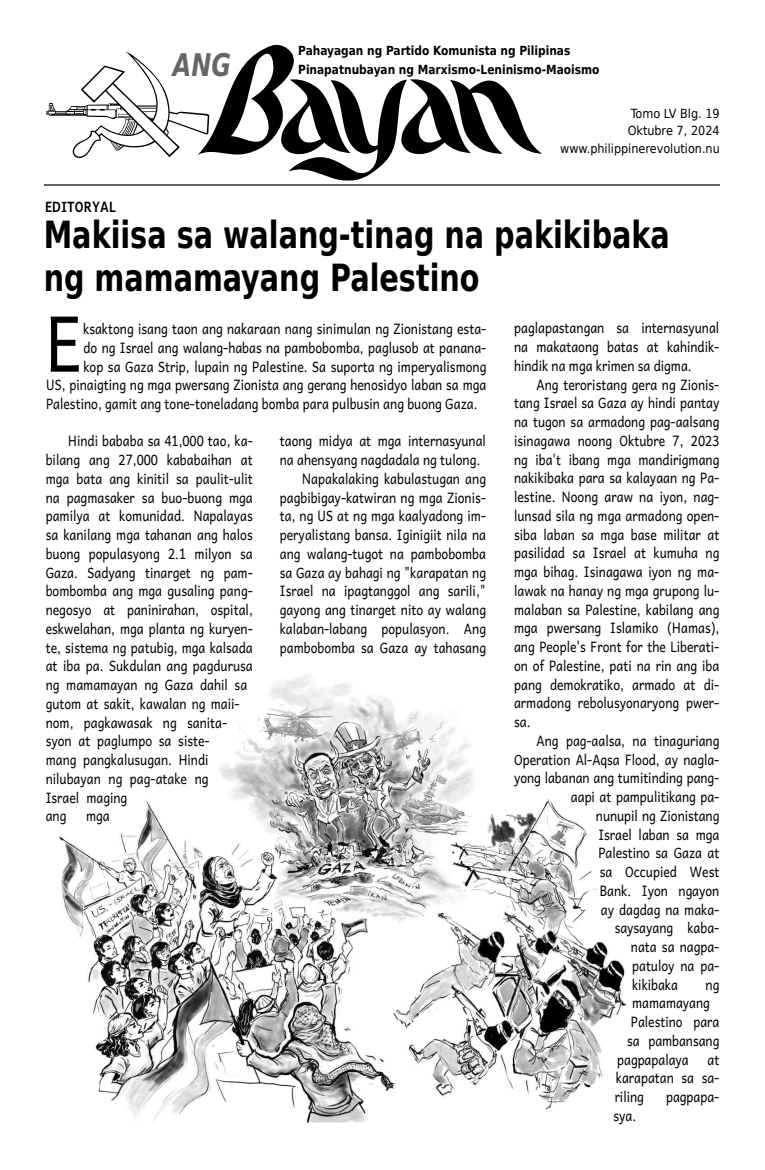
<style>
.page{position:relative;width:765px;height:1170px;background:#fff}
.page>*{position:absolute;margin:0;border:0;box-sizing:border-box;transform-origin:0 0}
.t1{font:77.25px "Andika New Basic";color:#000;scale:.85 1}
.t2{font:700 37.5px/42.5px "DejaVu Sans Condensed";color:#000;scale:.85 1}
.t3{font:italic 700 31.25px "DejaVu Sans Condensed";color:#666;scale:.85 1}
.t4{font:14.38px/18.8px "Andika New Basic";color:#000;text-align:justify;scale:.85 1}
.t5{font:700 14.38px "Andika New Basic";color:#000;scale:.85 1}
.t6{font:700 12.5px/18.8px "DejaVu Sans";color:#000;scale:.85 1}
.t7{font:12.5px/17.5px "DejaVu Sans";color:#000;text-align:right;scale:.9 1}
</style>
<div class="page">
<svg style="left:46px;top:52px;width:151px;height:106px"></svg>
<hr style="left:44px;top:184px;width:676px;height:2px;background:#000">
<svg style="left:197px;top:45px;width:345px;height:136px"></svg>
<img style="left:58px;top:676px;width:568px;height:446px">
<h3 class="t3" style="left:173px;top:47px;width:70px">ANG</h3>
<p class="t6" style="left:298px;top:41px;width:356px">Pahayagan ng Partido Komunista ng Pilipinas<br>Pinapatnubayan ng Marxismo-Leninismo-Maoismo</p>
<p class="t5" style="left:45px;top:194px;width:85px">EDITORYAL</p>
<p class="t7" style="left:560px;top:105px;width:179px">Tomo LV Blg. 19<br>Oktubre 7, 2024 www.philippinerevolution.nu</p>
<h2 class="t2" style="left:44px;top:214px;width:738px">Makiisa sa walang-tinag na pakikibaka ng mamamayang Palestino</h2>
<p class="t4" style="left:514px;top:318px;width:243px">paglapastangan sa internasyunal na makataong batas at kahindik&shy;hindik na mga krimen sa digma.</p>
<p class="t4" style="left:514px;top:374px;width:243px;text-indent:22px">Ang teroristang gera ng Zionis‐ tang Israel sa Gaza ay hindi pantay na tugon sa armadong pag-aalsang isinagawa noong Oktubre 7, 2023 ng iba't ibang mga mandirigmang nakikibaka para sa kalayaan ng Pa‐ lestine. Noong araw na iyon, nag‐ lunsad sila ng mga armadong open‐ siba laban sa mga base militar at pasilidad sa Israel at kumuha ng mga bihag. Isinagawa iyon ng ma‐ lawak na hanay ng mga grupong lu‐ malaban sa Palestine, kabilang ang mga pwersang Islamiko (Hamas), ang People's Front for the Liberati‐ on of Palestine, pati na rin ang iba pang demokratiko, armado at di&shy;armadong rebolusyonaryong pwer‐ sa.</p>
<p class="t4" style="left:537px;top:730px;width:217px">Ang pag-aalsa, na tinaguriang</p>
<p class="t4" style="left:514px;top:749px;width:243px">Operation Al-Aqsa Flood, ay nagla‐</p>
<p class="t4" style="left:514px;top:768px;width:243px">yong labanan ang tumitinding pang-</p>
<p class="t4" style="left:571px;top:787px;width:176px">aapi at pampulitikang pa‐</p>
<p class="t4" style="left:596px;top:805px;width:147px">nunupil ng Zionistang</p>
<p class="t4" style="left:598px;top:824px;width:144px">Israel laban sa mga</p>
<p class="t4" style="left:598px;top:843px;width:144px">Palestino sa Gaza at</p>
<p class="t4" style="left:600px;top:862px;width:142px">sa Occupied West</p>
<p class="t4" style="left:600px;top:880px;width:142px">Bank. Iyon ngayon</p>
<p class="t4" style="left:601px;top:899px;width:141px">ay dagdag na maka‐</p>
<p class="t4" style="left:615px;top:918px;width:125px">saysayang kaba‐</p>
<p class="t4" style="left:631px;top:937px;width:105px">nata sa nagpa‐</p>
<p class="t4" style="left:632px;top:955px;width:104px">patuloy na pa‐</p>
<p class="t4" style="left:632px;top:974px;width:55px">kikibaka</p>
<p class="t4" style="left:706px;top:974px;width:18px">ng</p>
<p class="t4" style="left:632px;top:993px;width:93px">mamamayang</p>
<p class="t4" style="left:631px;top:1012px;width:105px">Palestino para</p>
<p class="t4" style="left:627px;top:1030px;width:110px">sa pambansang</p>
<p class="t4" style="left:617px;top:1049px;width:86px">pagpapalaya</p>
<h1 class="t1" style="left:45px;top:277px;width:45px">E</h1>
<p class="t4" style="left:83px;top:319px;width:476px">ksaktong isang taon ang nakaraan nang sinimulan ng Zionistang esta‐</p>
<p class="t4" style="left:83px;top:338px;width:476px">do ng Israel ang walang-habas na pambobomba, paglusob at panana‐</p>
<p class="t4" style="left:83px;top:356px;width:476px">kop sa Gaza Strip, lupain ng Palestine. Sa suporta ng imperyalismong</p>
<p class="t4" style="left:46px;top:375px;width:519px">US, pinaigting ng mga pwersang Zionista ang gerang henosidyo laban sa mga</p>
<p class="t4" style="left:46px;top:394px;width:509px">Palestino, gamit ang tone-toneladang bomba para pulbusin ang buong Gaza.</p>
<p class="t4" style="left:46px;top:431px;width:245px;text-align:left;text-indent:22px">Hindi bababa sa 41,000 tao, ka‐ bilang ang 27,000 kababaihan at mga bata ang kinitil sa paulit-ulit na pagmasaker sa buo-buong mga pamilya at komunidad. Napalayas sa kanilang mga tahanan ang halos buong populasyong 2.1 milyon sa<br>Gaza. Sadyang tinarget ng pam‐ bombomba ang mga gusaling pang‐ negosyo at paninirahan, ospital, eskwelahan, mga planta ng kuryen‐ te, sistema ng patubig, mga kalsada at iba pa. Sukdulan ang pagdurusa ng mamamayan ng Gaza dahil sa gutom at sakit, kawalan ng maii‐ nom, pagkawasak ng sanita‐ syon at paglumpo sa siste‐<br>mang pangkalusugan. Hindi nilubayan ng pag-atake ng<br>Israel maging<br>ang</p>
<p class="t4" style="left:280px;top:431px;width:244px">taong midya at mga internasyunal</p>
<p class="t4" style="left:280px;top:450px;width:237px">na ahensyang nagdadala ng tulong.</p>
<p class="t4" style="left:302px;top:469px;width:218px">Napakalaking kabulastugan ang</p>
<p class="t4" style="left:280px;top:487px;width:244px">pagbibigay-katwiran ng mga Zionis‐</p>
<p class="t4" style="left:280px;top:506px;width:244px">ta, ng US at ng mga kaalyadong im‐</p>
<p class="t4" style="left:280px;top:525px;width:244px">peryalistang bansa. Iginigiit nila na</p>
<p class="t4" style="left:280px;top:544px;width:244px">ang walang-tugot na pambobomba</p>
<p class="t4" style="left:280px;top:562px;width:244px">sa Gaza ay bahagi ng "karapatan ng</p>
<p class="t4" style="left:280px;top:581px;width:244px">Israel na ipagtanggol ang sarili,"</p>
<p class="t4" style="left:280px;top:600px;width:244px">gayong ang tinarget nito ay walang</p>
<p class="t4" style="left:280px;top:619px;width:244px">kalaban-labang populasyon. Ang</p>
<p class="t4" style="left:280px;top:637px;width:244px">pambobomba sa Gaza ay tahasang</p>
<p class="t4" style="left:86px;top:806px;width:29px">mga</p>
<p class="t4" style="left:615px;top:1049px;width:125px;text-indent:93px">at karapatan sa sa‐ riling</p>
<p class="t4" style="left:666px;top:1087px;width:64px">pagpapa‐</p>
<p class="t4" style="left:613px;top:1105px;width:28px">sya.</p>
</div>
